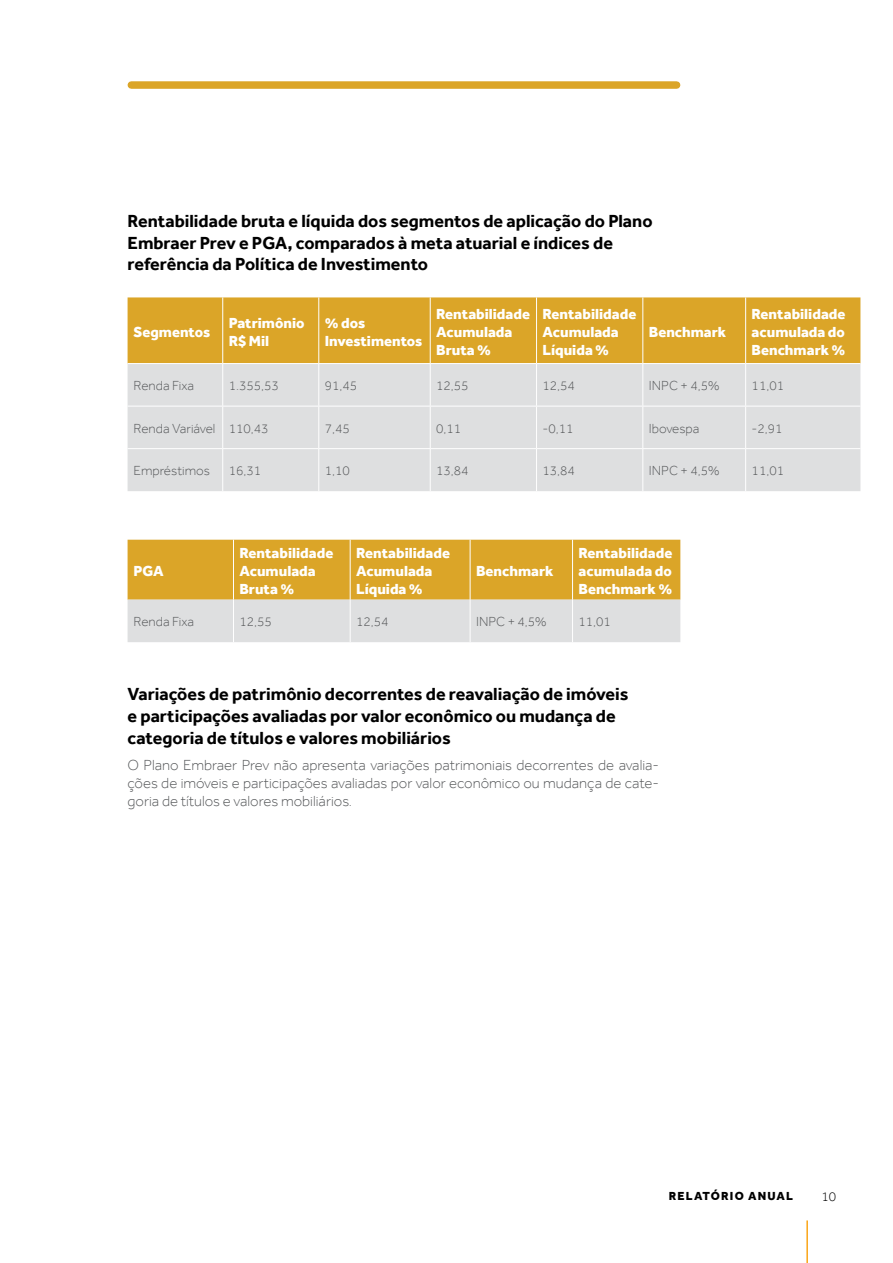
<style>
.page{position:relative;width:893px;height:1263px;background:#fff}
.page>*{position:absolute;margin:0;border:0;box-sizing:border-box;transform-origin:0 0}
.subtítulo2{font:700 18px/21.6px "Effra";color:#000}
.TÍTULO_TABELA{font:800 15px/18px "Effra";color:#fff}
.texto_corrido{font:300 15px/18px "Effra";color:#57595b;text-align:justify}
.texto_tabela_positiv{font:300 13.5px "Effra";color:#57595b}
.t1{font:300 13.5px "Effra";color:#000}
.t2{font:800 12px "Effra";letter-spacing:.1em;color:#000}
</style>
<div class="page">
<hr style="left:806px;top:1220px;width:2px;height:43px;background:#faa518">
<div style="left:131px;top:81px;width:546px;height:8px;background:#dba528"></div>
<div style="left:128px;top:297px;width:732px;height:66px;background:#dba528"></div>
<div style="left:128px;top:364px;width:732px;height:127px;background:#dedfe0"></div>
<hr style="left:222px;top:297px;width:1px;height:66px;background:#fff">
<hr style="left:318px;top:297px;width:1px;height:66px;background:#fff">
<hr style="left:430px;top:297px;width:1px;height:66px;background:#fff">
<hr style="left:536px;top:297px;width:1px;height:66px;background:#fff">
<hr style="left:642px;top:297px;width:1px;height:66px;background:#fff">
<hr style="left:745px;top:297px;width:1px;height:66px;background:#fff">
<hr style="left:222px;top:364px;width:1px;height:42px;background:#fff">
<hr style="left:318px;top:364px;width:1px;height:42px;background:#fff">
<hr style="left:430px;top:364px;width:1px;height:42px;background:#fff">
<hr style="left:536px;top:364px;width:1px;height:42px;background:#fff">
<hr style="left:642px;top:364px;width:1px;height:42px;background:#fff">
<hr style="left:745px;top:364px;width:1px;height:42px;background:#fff">
<hr style="left:128px;top:406px;width:95px;height:1px;background:#fff">
<hr style="left:223px;top:406px;width:96px;height:1px;background:#fff">
<hr style="left:222px;top:406px;width:1px;height:42px;background:#fff">
<hr style="left:319px;top:406px;width:111px;height:1px;background:#fff">
<hr style="left:318px;top:406px;width:1px;height:42px;background:#fff">
<hr style="left:430px;top:406px;width:106px;height:1px;background:#fff">
<hr style="left:430px;top:406px;width:1px;height:42px;background:#fff">
<hr style="left:536px;top:406px;width:107px;height:1px;background:#fff">
<hr style="left:536px;top:406px;width:1px;height:42px;background:#fff">
<hr style="left:643px;top:406px;width:103px;height:1px;background:#fff">
<hr style="left:642px;top:406px;width:1px;height:42px;background:#fff">
<hr style="left:746px;top:406px;width:114px;height:1px;background:#fff">
<hr style="left:745px;top:406px;width:1px;height:42px;background:#fff">
<hr style="left:128px;top:448px;width:95px;height:1px;background:#fff">
<hr style="left:223px;top:448px;width:96px;height:1px;background:#fff">
<hr style="left:222px;top:449px;width:1px;height:42px;background:#fff">
<hr style="left:319px;top:448px;width:111px;height:1px;background:#fff">
<hr style="left:318px;top:449px;width:1px;height:42px;background:#fff">
<hr style="left:430px;top:448px;width:106px;height:1px;background:#fff">
<hr style="left:430px;top:449px;width:1px;height:42px;background:#fff">
<hr style="left:536px;top:448px;width:107px;height:1px;background:#fff">
<hr style="left:536px;top:449px;width:1px;height:42px;background:#fff">
<hr style="left:643px;top:448px;width:103px;height:1px;background:#fff">
<hr style="left:642px;top:449px;width:1px;height:42px;background:#fff">
<hr style="left:746px;top:448px;width:114px;height:1px;background:#fff">
<hr style="left:745px;top:449px;width:1px;height:42px;background:#fff">
<svg style="left:128px;top:540px;width:552px;height:102px;background:#dcbd74"></svg>
<hr style="left:233px;top:540px;width:1px;height:60px;background:#fff">
<hr style="left:350px;top:540px;width:1px;height:60px;background:#fff">
<hr style="left:470px;top:540px;width:1px;height:60px;background:#fff">
<hr style="left:572px;top:540px;width:1px;height:60px;background:#fff">
<hr style="left:233px;top:600px;width:1px;height:42px;background:#fff">
<hr style="left:350px;top:600px;width:1px;height:42px;background:#fff">
<hr style="left:470px;top:600px;width:1px;height:42px;background:#fff">
<hr style="left:572px;top:600px;width:1px;height:42px;background:#fff">
<p class="subtítulo2" style="left:128px;top:210px;width:526px">Rentabilidade bruta e líquida dos segmentos de aplicação do Plano<br>Embraer Prev e PGA, comparados à meta atuarial e índices de referência da Política de Investimento</p>
<p class="TÍTULO_TABELA" style="left:134px;top:322px;width:78px">Segmentos</p>
<p class="TÍTULO_TABELA" style="left:229px;top:313px;width:77px">Patrimônio</p>
<p class="TÍTULO_TABELA" style="left:229px;top:331px;width:42px">R$ Mil</p>
<p class="TÍTULO_TABELA" style="left:325px;top:313px;width:99px">% dos<br>Investimentos</p>
<p class="TÍTULO_TABELA" style="left:436px;top:304px;width:95px">Rentabilidade<br>Acumulada<br>Bruta %</p>
<p class="TÍTULO_TABELA" style="left:542px;top:304px;width:95px">Rentabilidade<br>Acumulada<br>Líquida %</p>
<p class="TÍTULO_TABELA" style="left:649px;top:322px;width:79px">Benchmark</p>
<p class="TÍTULO_TABELA" style="left:752px;top:304px;width:95px;text-align:justify">Rentabilidade acumulada do Benchmark %</p>
<p class="texto_tabela_positiv" style="left:134px;top:378px;width:62px">Renda Fixa</p>
<p class="texto_tabela_positiv" style="left:229px;top:378px;width:52px">1.355,53</p>
<p class="texto_tabela_positiv" style="left:325px;top:378px;width:34px">91,45</p>
<p class="texto_tabela_positiv" style="left:436px;top:378px;width:34px">12,55</p>
<p class="texto_tabela_positiv" style="left:542px;top:378px;width:34px">12,54</p>
<p class="texto_tabela_positiv" style="left:649px;top:378px;width:72px">INPC + 4,5%</p>
<p class="texto_tabela_positiv" style="left:752px;top:378px;width:34px">11,01</p>
<p class="texto_tabela_positiv" style="left:134px;top:421px;width:83px">Renda Variável</p>
<p class="texto_tabela_positiv" style="left:229px;top:421px;width:41px">110,43</p>
<p class="texto_tabela_positiv" style="left:325px;top:421px;width:27px">7,45</p>
<p class="texto_tabela_positiv" style="left:436px;top:421px;width:27px">0,11</p>
<p class="texto_tabela_positiv" style="left:542px;top:421px;width:32px">-0,11</p>
<p class="texto_tabela_positiv" style="left:649px;top:421px;width:52px">Ibovespa</p>
<p class="texto_tabela_positiv" style="left:752px;top:421px;width:32px">-2,91</p>
<p class="texto_tabela_positiv" style="left:134px;top:463px;width:78px">Empréstimos</p>
<p class="texto_tabela_positiv" style="left:229px;top:463px;width:34px">16,31</p>
<p class="texto_tabela_positiv" style="left:325px;top:463px;width:27px">1,10</p>
<p class="texto_tabela_positiv" style="left:436px;top:463px;width:34px">13,84</p>
<p class="texto_tabela_positiv" style="left:542px;top:463px;width:34px">13,84</p>
<p class="texto_tabela_positiv" style="left:649px;top:463px;width:72px">INPC + 4,5%</p>
<p class="texto_tabela_positiv" style="left:752px;top:463px;width:34px">11,01</p>
<p class="TÍTULO_TABELA" style="left:134px;top:561px;width:32px">PGA</p>
<p class="TÍTULO_TABELA" style="left:239px;top:543px;width:95px">Rentabilidade<br>Acumulada<br>Bruta %</p>
<p class="TÍTULO_TABELA" style="left:356px;top:543px;width:95px">Rentabilidade<br>Acumulada<br>Líquida %</p>
<p class="TÍTULO_TABELA" style="left:476px;top:561px;width:79px">Benchmark</p>
<p class="TÍTULO_TABELA" style="left:578px;top:543px;width:95px;text-align:justify">Rentabilidade acumulada do Benchmark %</p>
<p class="texto_tabela_positiv" style="left:134px;top:614px;width:62px">Renda Fixa</p>
<p class="texto_tabela_positiv" style="left:239px;top:614px;width:34px">12,55</p>
<p class="texto_tabela_positiv" style="left:356px;top:614px;width:34px">12,54</p>
<p class="texto_tabela_positiv" style="left:476px;top:614px;width:72px">INPC + 4,5%</p>
<p class="texto_tabela_positiv" style="left:578px;top:614px;width:34px">11,01</p>
<p class="subtítulo2" style="left:128px;top:683px;width:502px">Variações de patrimônio decorrentes de reavaliação de imóveis e participações avaliadas por valor econômico ou mudança de categoria de títulos e valores mobiliários</p>
<p class="texto_corrido" style="left:128px;top:756px;width:533px">O Plano Embraer Prev não apresenta variações patrimoniais decorrentes de avalia&shy;ções de imóveis e participações avaliadas por valor econômico ou mudança de cate&shy;goria de títulos e valores mobiliários.</p>
<p class="t2" style="left:669px;top:1189px;width:126px">RELATÓRIO ANUAL</p>
<p class="t1" style="left:821px;top:1189px;width:16px">10</p>
</div>
